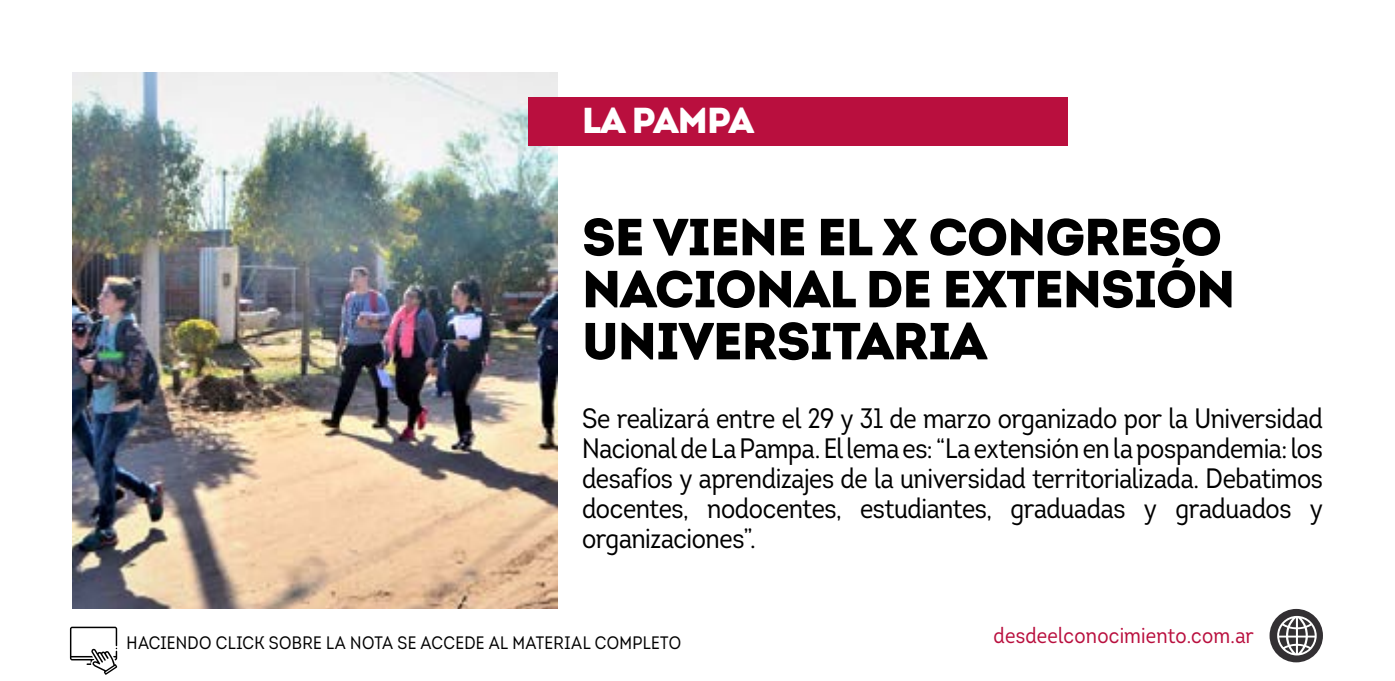
<style>
.page{position:relative;width:1395px;height:681px;background:#fff}
.page>*{position:absolute;margin:0;border:0;box-sizing:border-box;transform-origin:0 0}
.t1{font:900 52px/52px "Intro";letter-spacing:-.02em;color:#000}
.t2{font:900 36px "Intro";letter-spacing:-.02em;color:#fff}
.t3{font:28px/30px "Intro Cond";letter-spacing:-.015em;color:#000;text-align:justify}
.t4{font:22px "Intro Cond";letter-spacing:.01em;color:#b90f3e}
.t5{font:18px "Intro Cond";letter-spacing:.02em;color:#000}
</style>
<div class="page">
<svg style="left:70px;top:626px;width:47px;height:48px"></svg>
<div style="left:1269px;top:608px;width:54px;height:54px;background:#333033;border-radius:50%"></div>
<svg style="left:1277px;top:615px;width:39px;height:40px"></svg>
<img style="left:72px;top:72px;width:486px;height:536px">
<div style="left:529px;top:98px;width:539px;height:48px;background:#b90f3e"></div>
<p class="t2" style="left:582px;top:97px;width:173px">LA PAMPA</p>
<h1 class="t1" style="left:582px;top:210px;width:655px">SE VIENE EL X CONGRESO<br>NACIONAL DE EXTENSIÓN<br>UNIVERSITARIA</h1>
<p class="t3" style="left:582px;top:403px;width:742px">Se realizará entre el 29 y 31 de marzo organizado por la Universidad Nacional de La Pampa. El lema es: “La extensión en la pospandemia: los desafíos y aprendizajes de la universidad territorializada. Debatimos docentes, nodocentes, estudiantes, graduadas y graduados y organizaciones”.</p>
<p class="t5" style="left:127px;top:631px;width:556px">HACIENDO CLICK SOBRE LA NOTA SE ACCEDE AL MATERIAL COMPLETO</p>
<p class="t4" style="left:993px;top:621px;width:262px">desdeelconocimiento.com.ar</p>
</div>
